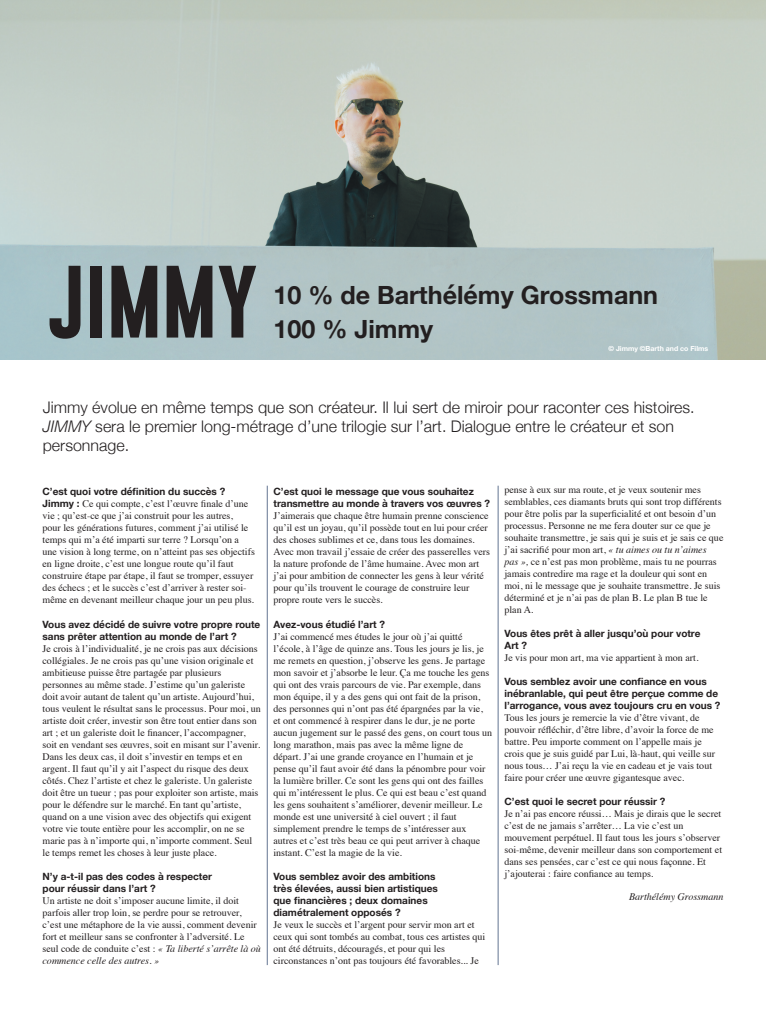
<style>
.page{position:relative;width:766px;height:1021px;background:#fff}
.page>*{position:absolute;margin:0;border:0;box-sizing:border-box;transform-origin:0 0}
.t1{font:700 73.4px "Gobold";color:#231f20}
.t2{font:700 25.1px/34px "Helvetica Neue";color:#231f20}
.t3{font:300 16px/19px "Helvetica Neue";color:#231f20}
.t4{font:10px/12px "Times";color:#231f20}
.t5{font:700 10px/12px "Helvetica Neue";color:#231f20}
.t6{font:italic 10px "Times";color:#231f20}
.t7{font:700 7px "Helvetica Neue";color:#fff}
.s1{font-style:italic}
.s2{font-family:"Helvetica Neue";font-weight:700}
</style>
<div class="page">
<img style="left:0;top:0;width:765px;height:359px">
<hr style="left:267px;top:485px;width:1px;height:480px;background:#637591">
<hr style="left:497px;top:485px;width:1px;height:480px;background:#637591">
<h1 class="t1" style="left:48px;top:254px;width:211px">JIMMY</h1>
<h2 class="t2" style="left:273px;top:278px;width:386px">10 % de Barthélémy Grossmann<br>100 % Jimmy</h2>
<p class="t7" style="left:608px;top:342px;width:101px">© Jimmy ©Barth and co Films</p>
<h3 class="t3" style="left:43px;top:396px;width:653px">Jimmy évolue en même temps que son créateur. Il lui sert de miroir pour raconter ces histoires.<br><span class="s1">JIMMY</span> sera le premier long-métrage d’une trilogie sur l’art. Dialogue entre le créateur et son personnage.</h3>
<p class="t5" style="left:43px;top:486px;width:184px">C’est quoi votre définition du succès ?</p>
<p class="t4" style="left:43px;top:497px;width:214px"><span class="s2">Jimmy :</span> Ce qui compte, c’est l’œuvre finale d’une vie ; qu’est-ce que j’ai construit pour les autres,<br>pour les générations futures, comment j’ai utilisé le temps qui m’a été imparti sur terre ? Lorsqu’on a une vision à long terme, on n’atteint pas ses objectifs en ligne droite, c’est une longue route qu’il faut construire étape par étape, il faut se tromper, essuyer des échecs ; et le succès c’est d’arriver à rester soi&shy;même en devenant meilleur chaque jour un peu plus.</p>
<p class="t5" style="left:43px;top:618px;width:219px">Vous avez décidé de suivre votre propre route sans prêter attention au monde de l’art ?</p>
<p class="t4" style="left:43px;top:641px;width:220px">Je crois à l’individualité, je ne crois pas aux décisions collégiales. Je ne crois pas qu’une vision originale et ambitieuse puisse être partagée par plusieurs personnes au même stade. J’estime qu’un galeriste doit avoir autant de talent qu’un artiste. Aujourd’hui, tous veulent le résultat sans le processus. Pour moi, un artiste doit créer, investir son être tout entier dans son art ; et un galeriste doit le financer, l’accompagner, soit en vendant ses œuvres, soit en misant sur l’avenir.<br>Dans les deux cas, il doit s’investir en temps et en argent. Il faut qu’il y ait l’aspect du risque des deux côtés. Chez l’artiste et chez le galeriste. Un galeriste doit être un tueur ; pas pour exploiter son artiste, mais pour le défendre sur le marché. En tant qu’artiste, quand on a une vision avec des objectifs qui exigent votre vie toute entière pour les accomplir, on ne se marie pas à n’importe qui, n’importe comment. Seul le temps remet les choses à leur juste place.</p>
<p class="t5" style="left:43px;top:870px;width:171px">N’y a-t-il pas des codes à respecter pour réussir dans l’art ?</p>
<p class="t4" style="left:43px;top:893px;width:220px">Un artiste ne doit s’imposer aucune limite, il doit parfois aller trop loin, se perdre pour se retrouver, c’est une métaphore de la vie aussi, comment devenir fort et meilleur sans se confronter à l’adversité. Le seul code de conduite c’est : <span class="s1">« Ta liberté s’arrête là où commence celle des autres. »</span></p>
<p class="t5" style="left:273px;top:486px;width:218px">C’est quoi le message que vous souhaitez transmettre au monde à travers vos œuvres ?</p>
<p class="t4" style="left:273px;top:509px;width:218px">J’aimerais que chaque être humain prenne conscience qu’il est un joyau, qu’il possède tout en lui pour créer des choses sublimes et ce, dans tous les domaines.<br>Avec mon travail j’essaie de créer des passerelles vers la nature profonde de l’âme humaine. Avec mon art j’ai pour ambition de connecter les gens à leur vérité pour qu’ils trouvent le courage de construire leur propre route vers le succès.</p>
<p class="t5" style="left:273px;top:618px;width:113px">Avez-vous étudié l’art ?</p>
<p class="t4" style="left:273px;top:629px;width:220px">J’ai commencé mes études le jour où j’ai quitté l’école, à l’âge de quinze ans. Tous les jours je lis, je me remets en question, j’observe les gens. Je partage mon savoir et j’absorbe le leur. Ça me touche les gens qui ont des vrais parcours de vie. Par exemple, dans mon équipe, il y a des gens qui ont fait de la prison, des personnes qui n’ont pas été épargnées par la vie, et ont commencé à respirer dans le dur, je ne porte aucun jugement sur le passé des gens, on court tous un long marathon, mais pas avec la même ligne de départ. J’ai une grande croyance en l’humain et je pense qu’il faut avoir été dans la pénombre pour voir la lumière briller. Ce sont les gens qui ont des failles qui m’intéressent le plus. Ce qui est beau c’est quand les gens souhaitent s’améliorer, devenir meilleur. Le monde est une université à ciel ouvert ; il faut simplement prendre le temps de s’intéresser aux autres et c’est très beau ce qui peut arriver à chaque instant. C’est la magie de la vie.</p>
<p class="t5" style="left:273px;top:870px;width:166px">Vous semblez avoir des ambitions très élevées, aussi bien artistiques que financières ; deux domaines diamétralement opposés ?</p>
<p class="t4" style="left:273px;top:917px;width:213px">Je veux le succès et l’argent pour servir mon art et ceux qui sont tombés au combat, tous ces artistes qui ont été détruits, découragés, et pour qui les circonstances n’ont pas toujours été favorables... Je</p>
<p class="t4" style="left:504px;top:483px;width:220px">pense à eux sur ma route, et je veux soutenir mes semblables, ces diamants bruts qui sont trop différents pour être polis par la superficialité et ont besoin d’un processus. Personne ne me fera douter sur ce que je souhaite transmettre, je sais qui je suis et je sais ce que j’ai sacrifié pour mon art, <span class="s1">« tu aimes ou tu n’aimes<br>pas »,</span> ce n’est pas mon problème, mais tu ne pourras jamais contredire ma rage et la douleur qui sont en moi, ni le message que je souhaite transmettre. Je suis déterminé et je n’ai pas de plan B. Le plan B tue le plan A.</p>
<p class="t5" style="left:504px;top:628px;width:197px">Vous êtes prêt à aller jusqu’où pour votre<br>Art ?</p>
<p class="t4" style="left:504px;top:651px;width:195px">Je vis pour mon art, ma vie appartient à mon art.</p>
<p class="t5" style="left:504px;top:676px;width:217px">Vous semblez avoir une confiance en vous inébranlable, qui peut être perçue comme de l’arrogance, vous avez toujours cru en vous ?</p>
<p class="t4" style="left:504px;top:711px;width:212px">Tous les jours je remercie la vie d’être vivant, de pouvoir réfléchir, d’être libre, d’avoir la force de me battre. Peu importe comment on l’appelle mais je crois que je suis guidé par Lui, là-haut, qui veille sur nous tous… J’ai reçu la vie en cadeau et je vais tout faire pour créer une œuvre gigantesque avec.</p>
<p class="t5" style="left:504px;top:796px;width:162px">C’est quoi le secret pour réussir ?</p>
<p class="t4" style="left:504px;top:807px;width:219px">Je n’ai pas encore réussi… Mais je dirais que le secret c’est de ne jamais s’arrêter… La vie c’est un mouvement perpétuel. Il faut tous les jours s’observer soi-même, devenir meilleur dans son comportement et dans ses pensées, car c’est ce qui nous façonne. Et j’ajouterai : faire confiance au temps.</p>
<p class="t6" style="left:628px;top:888px;width:96px">Barthélémy Grossmann</p>
</div>
